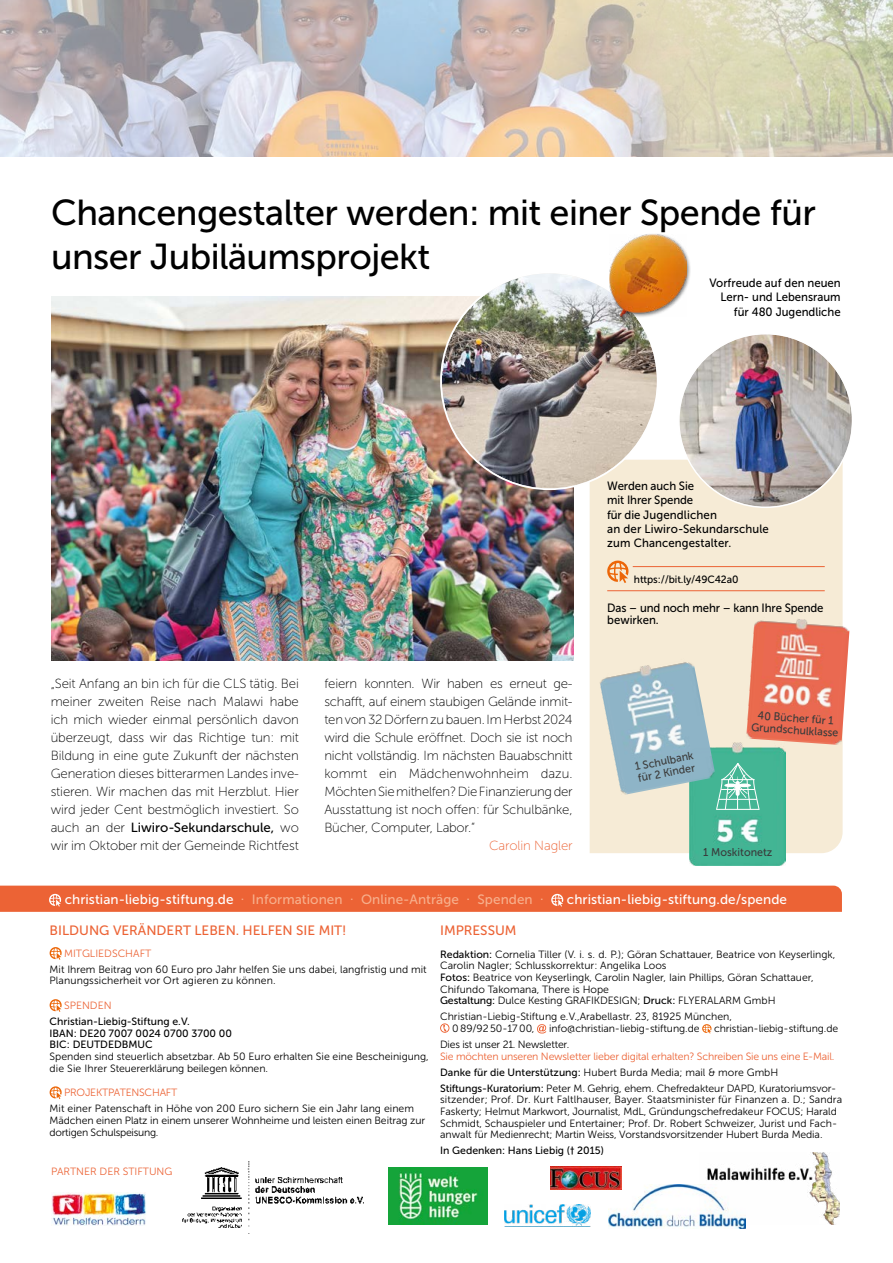
<style>
.page{position:relative;width:893px;height:1263px;background:#fff}
.page>*{position:absolute;margin:0;border:0;box-sizing:border-box;transform-origin:0 0}
.t1{font:36px/43.5px "Museo Sans 500";letter-spacing:-.015em;color:#000}
.t2{font:13.5px "Museo Sans 500";letter-spacing:.005em;color:#f7af8c}
.t3{font:13.5px "Museo Sans 500";color:#ec6335}
.t4{font:13.5px "Museo Sans 500";letter-spacing:.005em;color:#fff}
.t5{font:13.2px/18px "Museo Sans 100";letter-spacing:-.01em;color:#000;text-align:justify}
.t6{font:13.2px "Museo Sans 500";color:#000}
.t7{font:13.2px "Museo Sans 100";letter-spacing:-.01em;color:#ec6335}
.t8{font:12px/14.2px "Museo Sans 500";color:#000;scale:.95 1}
.t9{font:11.25px/12px "Museo Sans 500";color:#393b3b;text-align:center;scale:.95 1}
.t10{font:11.25px/12px "Museo Sans 500";color:#3c3c3b;scale:.95 1}
.t11{font:10.5px/11.7px "Museo Sans 300";color:#000}
.t12{font:10.5px/11.7px "Museo Sans 500";color:#000}
.t13{font:10.5px "Museo Sans 300";color:#ec6335}
.t14{font:10.5px "Museo Sans 300";letter-spacing:-.02em;color:#000}
.t15{font:10.5px "Museo Sans 300";letter-spacing:-.02em;color:#ec6335}
.s1{font-family:"Museo Sans 100"}
.s2{color:#fff}
.s3{font-family:"Museo Sans 500"}
.s4{color:#ec6335}
</style>
<div class="page">
<img style="left:0;top:0;width:600px;height:157px">
<img style="left:600px;top:0;width:293px;height:157px">
<div style="left:590px;top:460px;width:253px;height:393px;background:#f6ebd6"></div>
<hr style="left:633px;top:566px;width:192px;height:1px;background:#ec6335">
<hr style="left:607px;top:590px;width:218px;height:1px;background:#ec6335">
<svg style="left:607px;top:561px;width:21px;height:22px"></svg>
<svg style="left:50px;top:947px;width:12px;height:13px"></svg>
<svg style="left:50px;top:999px;width:12px;height:13px"></svg>
<svg style="left:50px;top:1086px;width:12px;height:13px"></svg>
<svg style="left:440px;top:1023px;width:9px;height:10px"></svg>
<svg style="left:537px;top:1024px;width:9px;height:9px"></svg>
<svg style="left:702px;top:1024px;width:9px;height:9px"></svg>
<div style="left:0;top:886px;width:842px;height:26px;background:#ec6335"></div>
<img style="left:690px;top:742px;width:96px;height:123px">
<svg style="left:716px;top:762px;width:44px;height:48px;background:#71c6ae"></svg>
<img style="left:598px;top:656px;width:118px;height:139px">
<img style="left:51px;top:297px;width:522px;height:364px">
<img style="left:608px;top:1185px;width:137px;height:43px">
<img style="left:182px;top:1161px;width:182px;height:73px">
<img style="left:699px;top:1153px;width:141px;height:72px">
<img style="left:389px;top:1167px;width:99px;height:58px">
<img style="left:51px;top:1193px;width:95px;height:32px">
<img style="left:550px;top:1167px;width:71px;height:23px">
<img style="left:505px;top:1204px;width:86px;height:22px">
<img style="left:442px;top:273px;width:215px;height:215px;border-radius:108px">
<div style="left:609px;top:233px;width:82px;height:89px;background:#000;opacity:.5"></div>
<img style="left:610px;top:234px;width:76px;height:83px">
<img style="left:679px;top:334px;width:173px;height:173px;border-radius:86px">
<img style="left:746px;top:616px;width:104px;height:129px">
<h1 class="t1" style="left:51px;top:191px;width:766px">Chancengestalter werden: mit einer Spende für unser Jubiläumsprojekt</h1>
<p class="t8" style="left:709px;top:276px;width:140px;text-align:right">Vorfreude auf den neuen<br>Lern- und Lebensraum für 480 Jugendliche</p>
<p class="t5" style="left:51px;top:675px;width:250px">„Seit Anfang an bin ich für die CLS tätig. Bei meiner zweiten Reise nach Malawi habe ich mich wieder einmal persönlich davon überzeugt, dass wir das Richtige tun: mit Bildung in eine gute Zukunft der nächsten Generation dieses bitterarmen Landes inve&shy;stieren. Wir machen das mit Herzblut. Hier wird jeder Cent bestmöglich investiert. So</p>
<p class="t6" style="left:51px;top:820px;width:250px"><span class="s1">auch an der</span> Liwiro-Sekundarschule, <span class="s1">wo</span></p>
<p class="t5" style="left:51px;top:837px;width:250px">wir im Oktober mit der Gemeinde Richtfest</p>
<p class="t8" style="left:607px;top:479px;width:172px">Werden auch Sie<br>mit Ihrer Spende<br>für die Jugendlichen<br>an der Liwiro-Sekundarschule zum Chancengestalter.</p>
<p class="t12" style="left:634px;top:574px;width:106px">https://bit.ly/49C42a0</p>
<p class="t8" style="left:607px;top:602px;width:229px;line-height:12px">Das – und noch mehr – kann Ihre Spende bewirken.</p>
<p class="t5" style="left:324px;top:675px;width:250px">feiern konnten. Wir haben es erneut ge&shy;schafft, auf einem staubigen Gelände inmit&shy;ten von 32 Dörfern zu bauen. Im Herbst 2024 wird die Schule eröffnet. Doch sie ist noch nicht vollständig. Im nächsten Bauabschnitt kommt ein Mädchenwohnheim dazu.<br>Möchten Sie mithelfen? Die Finanzierung der Ausstattung ist noch offen: für Schulbänke, Bücher, Computer, Labor.“</p>
<p class="t7" style="left:489px;top:839px;width:85px">Carolin Nagler</p>
<p class="t9" style="left:703px;top:846px;width:74px">1 Moskitonetz</p>
<p class="t9" style="left:753px;top:709px;width:93px;rotate:4deg">40 Bücher für 1<br>Grundschulklasse</p>
<p class="t10" style="left:634px;top:761px;width:64px;rotate:-11deg">1 Schulbank für 2 Kinder</p>
<p class="t2" style="left:65px;top:891px;width:481px"><span class="s2">christian-liebig-stiftung.de</span> · Informationen · Online-Anträge · Spenden ·</p>
<p class="t4" style="left:567px;top:891px;width:222px">christian-liebig-stiftung.de/spende</p>
<p class="t3" style="left:50px;top:923px;width:298px">BILDUNG VERÄNDERT LEBEN. HELFEN SIE MIT!</p>
<p class="t13" style="left:64px;top:947px;width:89px">MITGLIEDSCHAFT</p>
<p class="t11" style="left:50px;top:963px;width:378px">Mit Ihrem Beitrag von 60 Euro pro Jahr helfen Sie uns dabei, langfristig und mit<br>Planungssicherheit vor Ort agieren zu können.</p>
<p class="t13" style="left:64px;top:1000px;width:49px">SPENDEN</p>
<p class="t12" style="left:50px;top:1015px;width:184px">Christian-Liebig-Stiftung e. V.<br>IBAN: DE20 7007 0024 0700 3700 00<br>BIC: DEUTDEDBMUC</p>
<p class="t11" style="left:50px;top:1050px;width:381px">Spenden sind steuerlich absetzbar. Ab 50 Euro erhalten Sie eine Bescheinigung, die Sie Ihrer Steuererklärung beilegen können.</p>
<p class="t15" style="left:64px;top:1087px;width:115px">PROJEKTPATENSCHAFT</p>
<p class="t11" style="left:50px;top:1103px;width:377px">Mit einer Patenschaft in Höhe von 200 Euro sichern Sie ein Jahr lang einem<br>Mädchen einen Platz in einem unserer Wohnheime und leisten einen Beitrag zur dortigen Schulspeisung.</p>
<p class="t13" style="left:51px;top:1165px;width:123px">PARTNER DER STIFTUNG</p>
<p class="t3" style="left:440px;top:923px;width:78px">IMPRESSUM</p>
<p class="t11" style="left:440px;top:948px;width:397px"><span class="s3">Redaktion:</span> Cornelia Tiller (V. i. s. d. P.); Göran Schattauer, Beatrice von Keyserlingk, Carolin Nagler; Schlusskorrektur: Angelika Loos<br><span class="s3">Fotos:</span> Beatrice von Keyserlingk, Carolin Nagler, Iain Phillips, Göran Schattauer, Chifundo Takomana, There is Hope<br><span class="s3">Gestaltung:</span> Dulce Kesting GRAFIKDESIGN; <span class="s3">Druck:</span> FLYERALARM GmbH</p>
<p class="t11" style="left:452px;top:1011px;width:281px;text-indent:-12px">Christian-Liebig-Stiftung e. V.,Arabellastr. 23, 81925 München,<br>0 89/92 50-17 00,</p>
<p class="t11" style="left:549px;top:1023px;width:152px">info@christian-liebig-stiftung.de</p>
<p class="t11" style="left:714px;top:1023px;width:126px">christian-liebig-stiftung.de</p>
<p class="t14" style="left:440px;top:1039px;width:131px">Dies ist unser 21. Newsletter.</p>
<p class="t11" style="left:440px;top:1048px;width:398px;line-height:15.9px"><span class="s4">Sie möchten unseren Newsletter lieber digital erhalten? Schreiben Sie uns eine E-Mail.<br></span><span class="s3">Danke für die Unterstützung:</span> Hubert Burda Media; mail &amp; more GmbH<br><span class="s3">Stiftungs-Kuratorium:</span> Peter M. Gehrig, ehem. Chefredakteur DAPD, Kuratoriumsvor-</p>
<p class="t11" style="left:440px;top:1094px;width:404px">sitzender; Prof. Dr. Kurt Faltlhauser, Bayer. Staatsminister für Finanzen a. D.; Sandra Faskerty; Helmut Markwort, Journalist, MdL, Gründungschefredakeur FOCUS; Harald Schmidt, Schauspieler und Entertainer; Prof. Dr. Robert Schweizer, Jurist und Fach&shy;anwalt für Medienrecht; Martin Weiss, Vorstandsvorsitzender Hubert Burda Media.</p>
<p class="t12" style="left:440px;top:1145px;width:165px">In Gedenken: Hans Liebig († 2015)</p>
</div>
